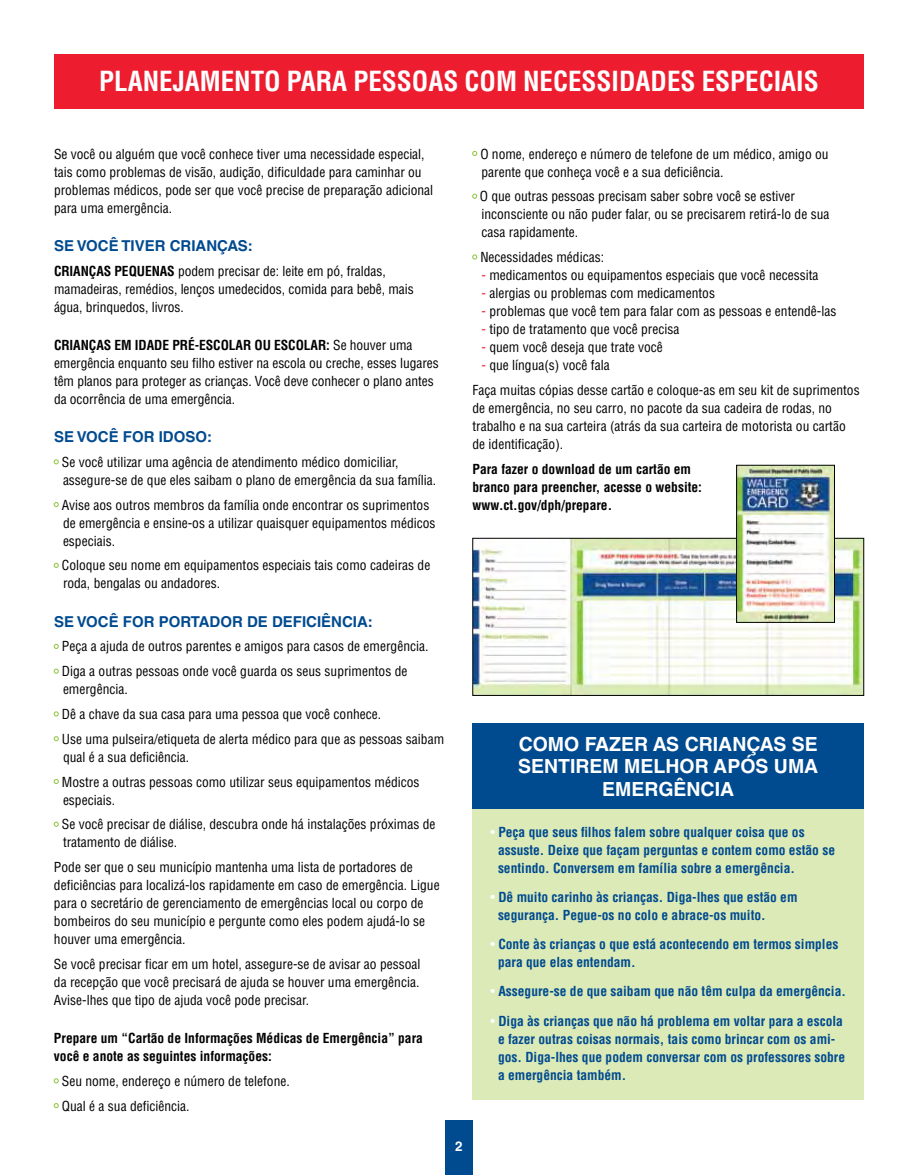
<style>
.page{position:relative;width:918px;height:1175px;background:#fff}
.page>*{position:absolute;margin:0;border:0;box-sizing:border-box;transform-origin:0 0}
.t1{font:700 condensed 27px "Helvetica LT Std";color:#fff}
.t2{font:700 19.5px/22.5px "Helvetica LT Std";color:#fff;text-align:center}
.t3{font:700 15px "Helvetica LT Std";color:#004a8f}
.t4{font:condensed 13.5px/18px "Helvetica LT Std";color:#000}
.t5{font:700 condensed 13.5px/18px "Helvetica LT Std";color:#004a8f}
.t6{font:700 condensed 13.5px/18px "Helvetica LT Std";color:#000}
.t7{font:700 13.5px "Helvetica LT Std";color:#fff}
.s1{font-weight:700}
.s2{color:#ed1c2e}
.s3{font-weight:400;color:#fff}
</style>
<div class="page">
<div style="left:445px;top:1120px;width:27px;height:54px;background:#004a8f"></div>
<div style="left:54px;top:54px;width:810px;height:54px;background:#ed1c2e"></div>
<svg style="left:54px;top:459px;width:5px;height:5px"></svg>
<svg style="left:54px;top:502px;width:5px;height:5px"></svg>
<svg style="left:54px;top:563px;width:5px;height:5px"></svg>
<svg style="left:54px;top:644px;width:5px;height:5px"></svg>
<svg style="left:54px;top:668px;width:5px;height:5px"></svg>
<svg style="left:54px;top:711px;width:5px;height:5px"></svg>
<svg style="left:54px;top:736px;width:5px;height:5px"></svg>
<svg style="left:54px;top:779px;width:5px;height:5px"></svg>
<svg style="left:54px;top:821px;width:5px;height:5px"></svg>
<svg style="left:54px;top:1078px;width:5px;height:5px"></svg>
<svg style="left:54px;top:1103px;width:5px;height:5px"></svg>
<svg style="left:472px;top:151px;width:5px;height:5px"></svg>
<svg style="left:472px;top:194px;width:5px;height:5px"></svg>
<svg style="left:472px;top:254px;width:5px;height:5px"></svg>
<div style="left:472px;top:809px;width:392px;height:290px;background:#dbeab7"></div>
<div style="left:472px;top:723px;width:392px;height:86px;background:#004a8f"></div>
<img style="left:475px;top:540px;width:387px;height:153px">
<div style="left:473px;top:538px;width:391px;height:157px;border:1px solid #000"></div>
<img style="left:738px;top:467px;width:95px;height:153px">
<div style="left:736px;top:465px;width:99px;height:157px;border:1px solid #000"></div>
<h1 class="t1" style="left:99px;top:64px;width:721px">PLANEJAMENTO PARA PESSOAS COM NECESSIDADES ESPECIAIS</h1>
<p class="t4" style="left:54px;top:144px;width:381px">Se você ou alguém que você conhece tiver uma necessidade especial, tais como problemas de visão, audição, dificuldade para caminhar ou problemas médicos, pode ser que você precise de preparação adicional para uma emergência.</p>
<p class="t3" style="left:54px;top:236px;width:200px">SE VOCÊ TIVER CRIANÇAS:</p>
<p class="t4" style="left:54px;top:261px;width:361px"><span class="s1">CRIANÇAS PEQUENAS</span> podem precisar de: leite em pó, fraldas, mamadeiras, remédios, lenços umedecidos, comida para bebê, mais água, brinquedos, livros.</p>
<p class="t4" style="left:54px;top:336px;width:386px"><span class="s1">CRIANÇAS EM IDADE PRÉ-ESCOLAR OU ESCOLAR:</span> Se houver uma emergência enquanto seu filho estiver na escola ou creche, esses lugares têm planos para proteger as crianças. Você deve conhecer o plano antes da ocorrência de uma emergência.</p>
<p class="t3" style="left:54px;top:428px;width:160px">SE VOCÊ FOR IDOSO:</p>
<p class="t4" style="left:62px;top:453px;width:376px">Se você utilizar uma agência de atendimento médico domiciliar, assegure-se de que eles saibam o plano de emergência da sua família.</p>
<p class="t4" style="left:62px;top:495px;width:375px">Avise aos outros membros da família onde encontrar os suprimentos de emergência e ensine-os a utilizar quaisquer equipamentos médicos especiais.</p>
<p class="t4" style="left:62px;top:556px;width:370px">Coloque seu nome em equipamentos especiais tais como cadeiras de roda, bengalas ou andadores.</p>
<p class="t3" style="left:54px;top:612px;width:320px">SE VOCÊ FOR PORTADOR DE DEFICIÊNCIA:</p>
<p class="t4" style="left:62px;top:634px;width:368px;line-height:24.8px">Peça a ajuda de outros parentes e amigos para casos de emergência.<br>Diga a outras pessoas onde você guarda os seus suprimentos de</p>
<p class="t4" style="left:62px;top:677px;width:384px;line-height:24.8px">emergência.<br>Dê a chave da sua casa para uma pessoa que você conhece.<br>Use uma pulseira/etiqueta de alerta médico para que as pessoas saibam</p>
<p class="t4" style="left:62px;top:744px;width:359px;line-height:24.8px">qual é a sua deficiência.<br>Mostre a outras pessoas como utilizar seus equipamentos médicos</p>
<p class="t4" style="left:62px;top:787px;width:375px;line-height:24.8px">especiais.<br>Se você precisar de diálise, descubra onde há instalações próximas de</p>
<p class="t4" style="left:54px;top:830px;width:360px;line-height:24.8px;text-indent:9px">tratamento de diálise.<br>Pode ser que o seu município mantenha uma lista de portadores de</p>
<p class="t4" style="left:54px;top:876px;width:387px">deficiências para localizá-los rapidamente em caso de emergência. Ligue para o secretário de gerenciamento de emergências local ou corpo de bombeiros do seu município e pergunte como eles podem ajudá-lo se houver uma emergência.</p>
<p class="t4" style="left:54px;top:954px;width:368px;text-align:justify">Se você precisar ficar em um hotel, assegure-se de avisar ao pessoal da recepção que você precisará de ajuda se houver uma emergência.<br>Avise-lhes que tipo de ajuda você pode precisar.</p>
<p class="t6" style="left:54px;top:1029px;width:370px">Prepare um “Cartão de Informações Médicas de Emergência” para você e anote as seguintes informações:</p>
<p class="t4" style="left:62px;top:1068px;width:229px;line-height:24.8px">Seu nome, endereço e número de telefone.<br>Qual é a sua deficiência.</p>
<p class="t4" style="left:480px;top:144px;width:350px">O nome, endereço e número de telefone de um médico, amigo ou parente que conheça você e a sua deficiência.</p>
<p class="t4" style="left:480px;top:187px;width:351px">O que outras pessoas precisam saber sobre você se estiver inconsciente ou não puder falar, ou se precisarem retirá-lo de sua casa rapidamente.</p>
<p class="t4" style="left:480px;top:248px;width:125px">Necessidades médicas:</p>
<p class="t4" style="left:482px;top:266px;width:338px"><span class="s2">-</span> medicamentos ou equipamentos especiais que você necessita</p>
<p class="t4" style="left:482px;top:284px;width:235px"><span class="s2">-</span> alergias ou problemas com medicamentos</p>
<p class="t4" style="left:482px;top:302px;width:356px"><span class="s2">-</span> problemas que você tem para falar com as pessoas e entendê-las</p>
<p class="t4" style="left:482px;top:320px;width:199px"><span class="s2">-</span> tipo de tratamento que você precisa</p>
<p class="t4" style="left:482px;top:338px;width:183px"><span class="s2">-</span> quem você deseja que trate você</p>
<p class="t4" style="left:472px;top:353px;width:389px;line-height:24.8px;text-indent:9px"><span class="s2">-</span> que língua(s) você fala<br>Faça muitas cópias desse cartão e coloque-as em seu kit de suprimentos</p>
<p class="t4" style="left:472px;top:399px;width:375px">de emergência, no seu carro, no pacote da sua cadeira de rodas, no trabalho e na sua carteira (atrás da sua carteira de motorista ou cartão de identificação).</p>
<p class="t6" style="left:472px;top:459px;width:231px">Para fazer o download de um cartão em branco para preencher, acesse o website: www.ct.gov/dph/prepare.</p>
<p class="t7" style="left:455px;top:1137px;width:9px">2</p>
<h2 class="t2" style="left:518px;top:732px;width:302px">COMO FAZER AS CRIANÇAS SE<br>SENTIREM MELHOR APÓS UMA<br>EMERGÊNCIA</h2>
<p class="t5" style="left:498px;top:822px;width:339px;text-indent:-8px"><span class="s3">•</span> Peça que seus filhos falem sobre qualquer coisa que os assuste. Deixe que façam perguntas e contem como estão se sentindo. Conversem em família sobre a emergência.</p>
<p class="t5" style="left:498px;top:887px;width:301px;text-indent:-8px"><span class="s3">•</span> Dê muito carinho às crianças. Diga-lhes que estão em segurança. Pegue-os no colo e abrace-os muito.</p>
<p class="t5" style="left:498px;top:935px;width:342px;text-indent:-8px"><span class="s3">•</span> Conte às crianças o que está acontecendo em termos simples para que elas entendam.</p>
<p class="t5" style="left:490px;top:982px;width:357px"><span class="s3">•</span> Assegure-se de que saibam que não têm culpa da emergência.</p>
<p class="t5" style="left:498px;top:1011px;width:349px;text-indent:-8px"><span class="s3">•</span> Diga às crianças que não há problema em voltar para a escola e fazer outras coisas normais, tais como brincar com os ami&shy;gos. Diga-lhes que podem conversar com os professores sobre a emergência também.</p>
</div>
